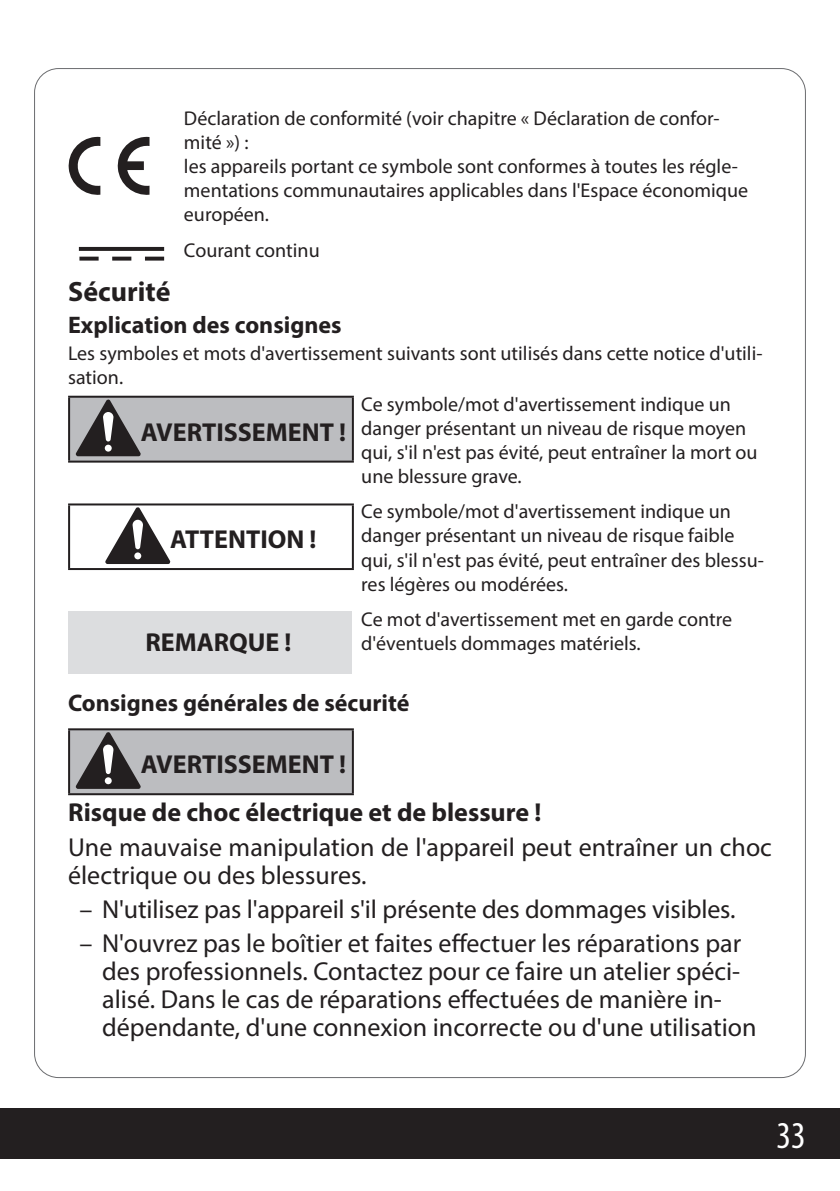
<style>
.page{position:relative;width:840px;height:1191px;background:#fff}
.page>*{position:absolute;margin:0;border:0;box-sizing:border-box;transform-origin:0 0}
.t1{font:condensed 38px "Myriad Pro";color:#fff}
.t2{font:700 28px "Myriad Pro";color:#231f20}
.t3{font:26px/28px "Myriad Pro";color:#231f20}
.t4{font:700 26px/48px "Myriad Pro";color:#231f20}
.t5{font:700 24px "Myriad Pro";color:#231f20}
.t6{font:20px/24px "Myriad Pro";color:#231f20}
</style>
<div class="page">
<div style="left:0;top:1108px;width:839px;height:51px;background:#231f20"></div>
<svg style="left:69px;top:137px;width:31px;height:58px"></svg>
<svg style="left:117px;top:137px;width:32px;height:58px"></svg>
<svg style="left:79px;top:247px;width:85px;height:4px"></svg>
<svg style="left:79px;top:257px;width:20px;height:4px"></svg>
<svg style="left:112px;top:257px;width:19px;height:4px"></svg>
<svg style="left:145px;top:257px;width:19px;height:4px"></svg>
<div style="left:69px;top:397px;width:283px;height:64px;background:#bcbdc0"></div>
<hr style="left:68px;top:396px;width:285px;height:2px;background:#231f20">
<hr style="left:68px;top:398px;width:2px;height:62px;background:#231f20">
<hr style="left:351px;top:398px;width:2px;height:62px;background:#231f20">
<hr style="left:68px;top:460px;width:285px;height:2px;background:#231f20">
<svg style="left:76px;top:399px;width:65px;height:57px"></svg>
<hr style="left:68px;top:503px;width:285px;height:2px;background:#231f20">
<hr style="left:68px;top:505px;width:2px;height:63px;background:#231f20">
<hr style="left:351px;top:505px;width:2px;height:63px;background:#231f20">
<hr style="left:68px;top:568px;width:285px;height:2px;background:#231f20">
<svg style="left:105px;top:507px;width:65px;height:57px"></svg>
<div style="left:68px;top:611px;width:283px;height:62px;background:#dcdddf"></div>
<div style="left:69px;top:729px;width:283px;height:65px;background:#bcbdc0"></div>
<hr style="left:68px;top:728px;width:285px;height:2px;background:#231f20">
<hr style="left:68px;top:730px;width:2px;height:63px;background:#231f20">
<hr style="left:351px;top:730px;width:2px;height:63px;background:#231f20">
<hr style="left:68px;top:793px;width:285px;height:2px;background:#231f20">
<svg style="left:76px;top:732px;width:65px;height:57px"></svg>
<p class="t6" style="left:184px;top:106px;width:565px">Déclaration de conformité (voir chapitre « Déclaration de confor&shy;mité ») :<br>les appareils portant ce symbole sont conformes à toutes les régle&shy;mentations communautaires applicables dans l'Espace économique européen.</p>
<p class="t6" style="left:184px;top:238px;width:137px">Courant continu</p>
<h2 class="t2" style="left:68px;top:273px;width:104px">Sécurité</h2>
<p class="t5" style="left:68px;top:309px;width:275px">Explication des consignes</p>
<p class="t6" style="left:68px;top:341px;width:695px">Les symboles et mots d'avertissement suivants sont utilisés dans cette notice d'utili&shy;sation.</p>
<h3 class="t4" style="left:141px;top:407px;width:207px">AVERTISSEMENT !</h3>
<p class="t6" style="left:361px;top:392px;width:397px">Ce symbole/mot d'avertissement indique un danger présentant un niveau de risque moyen qui, s'il n'est pas évité, peut entraîner la mort ou une blessure grave.</p>
<h3 class="t4" style="left:170px;top:514px;width:148px">ATTENTION !</h3>
<p class="t6" style="left:361px;top:499px;width:404px">Ce symbole/mot d'avertissement indique un danger présentant un niveau de risque faible qui, s'il n'est pas évité, peut entraîner des blessu&shy;res légères ou modérées.</p>
<p class="t6" style="left:361px;top:607px;width:372px">Ce mot d'avertissement met en garde contre d'éventuels dommages matériels.</p>
<p class="t5" style="left:68px;top:687px;width:343px">Consignes générales de sécurité</p>
<h3 class="t4" style="left:68px;top:739px;width:474px;text-indent:72px">AVERTISSEMENT !<br>Risque de choc électrique et de blessure !</h3>
<h3 class="t3" style="left:68px;top:832px;width:705px">Une mauvaise manipulation de l'appareil peut entraîner un choc électrique ou des blessures.</h3>
<h3 class="t3" style="left:79px;top:895px;width:657px">– N'utilisez pas l'appareil s'il présente des dommages visibles.</h3>
<p class="t3" style="left:102px;top:929px;width:655px;text-indent:-23px">– N'ouvrez pas le boîtier et faites effectuer les réparations par des professionnels. Contactez pour ce faire un atelier spéci&shy;alisé. Dans le cas de réparations effectuées de manière in&shy;dépendante, d'une connexion incorrecte ou d'une utilisation</p>
<h3 class="t4" style="left:145px;top:617px;width:148px">REMARQUE !</h3>
<h1 class="t1" style="left:776px;top:1112px;width:31px">33</h1>
</div>
